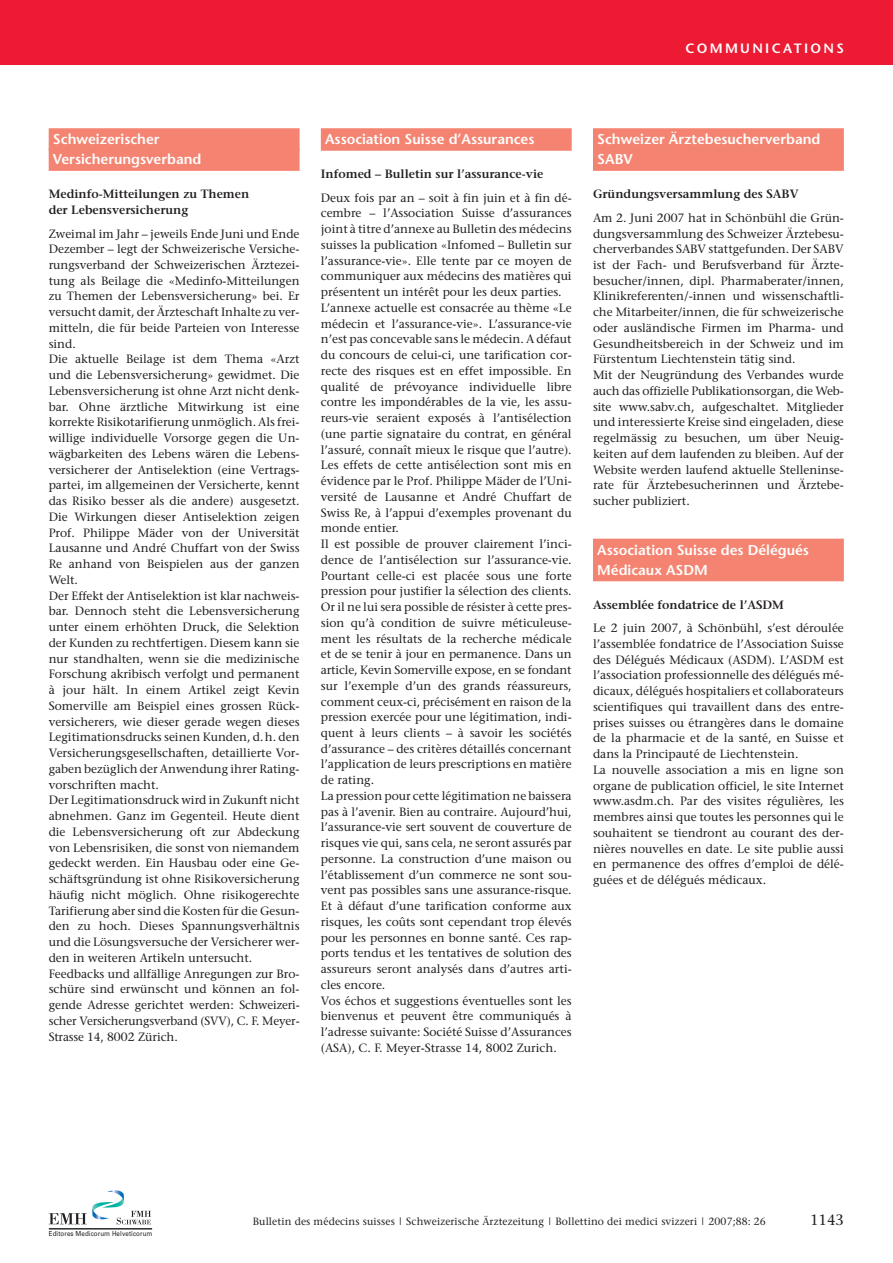
<style>
.page{position:relative;width:893px;height:1263px;background:#fff}
.page>*{position:absolute;margin:0;border:0;box-sizing:border-box;transform-origin:0 0}
.t1{font:15px "Stone Serif";color:#231f20}
.t2{font:600 14.25px/20.1px "Stone Sans";color:#fff}
.t3{font:600 13.5px "Stone Sans";letter-spacing:.17em;color:#fff}
.t4{font:12px/15.8px "Stone Serif";color:#231f20}
.t5{font:600 12px/15.8px "Stone Serif";color:#231f20}
.t6{font:10.5px "Stone Serif";letter-spacing:.01em;color:#231f20}
.t7{font:6.9px "Univers";letter-spacing:.015em;color:#231f20;scale:.9 1}
</style>
<div class="page">
<div style="left:49px;top:128px;width:251px;height:23px;background:#f48471"></div>
<div style="left:49px;top:148px;width:251px;height:23px;background:#f48471"></div>
<div style="left:321px;top:128px;width:251px;height:23px;background:#f48471"></div>
<div style="left:593px;top:128px;width:251px;height:23px;background:#f48471"></div>
<div style="left:593px;top:148px;width:251px;height:23px;background:#f48471"></div>
<div style="left:593px;top:539px;width:251px;height:22px;background:#f48471"></div>
<div style="left:593px;top:559px;width:251px;height:22px;background:#f48471"></div>
<svg style="left:49px;top:1190px;width:102px;height:34px"></svg>
<hr style="left:49px;top:1228px;width:103px;height:1px;background:#231f20">
<div style="left:0;top:0;width:893px;height:64px;background:#ed1a33"></div>
<p class="t3" style="left:685px;top:42px;width:160px">COMMUNICATIONS</p>
<p class="t2" style="left:53px;top:131px;width:150px">Schweizerischer<br>Versicherungsverband</p>
<p class="t5" style="left:49px;top:187px;width:202px">Medinfo-Mitteilungen zu Themen der Lebensversicherung</p>
<p class="t4" style="left:49px;top:227px;width:252px">Zweimal im Jahr – jeweils Ende Juni und Ende Dezember – legt der Schweizerische Versiche&shy;rungsverband der Schweizerischen Ärztezei&shy;tung als Beilage die «Medinfo-Mitteilungen zu Themen der Lebensversicherung» bei. Er versucht damit, der Ärzteschaft Inhalte zu ver&shy;mitteln, die für beide Parteien von Interesse sind.<br>Die aktuelle Beilage ist dem Thema «Arzt und die Lebensversicherung» gewidmet. Die Lebensversicherung ist ohne Arzt nicht denk&shy;bar. Ohne ärztliche Mitwirkung ist eine korrekte Risikotarifierung unmöglich. Als frei&shy;willige individuelle Vorsorge gegen die Un&shy;wägbarkeiten des Lebens wären die Lebens&shy;versicherer der Antiselektion (eine Vertrags&shy;partei, im allgemeinen der Versicherte, kennt das Risiko besser als die andere) ausgesetzt.<br>Die Wirkungen dieser Antiselektion zeigen Prof. Philippe Mäder von der Universität Lausanne und André Chuffart von der Swiss Re anhand von Beispielen aus der ganzen Welt.<br>Der Effekt der Antiselektion ist klar nachweis&shy;bar. Dennoch steht die Lebensversicherung unter einem erhöhten Druck, die Selektion der Kunden zu rechtfertigen. Diesem kann sie nur standhalten, wenn sie die medizinische Forschung akribisch verfolgt und permanent à jour hält. In einem Artikel zeigt Kevin Somerville am Beispiel eines grossen Rück&shy;versicherers, wie dieser gerade wegen dieses Legitimationsdrucks seinen Kunden, d.h. den Versicherungsgesellschaften, detaillierte Vor&shy;gaben bezüglich der Anwendung ihrer Rating&shy;vorschriften macht.<br>Der Legitimationsdruck wird in Zukunft nicht abnehmen. Ganz im Gegenteil. Heute dient die Lebensversicherung oft zur Abdeckung von Lebensrisiken, die sonst von niemandem gedeckt werden. Ein Hausbau oder eine Ge&shy;schäftsgründung ist ohne Risikoversicherung häufig nicht möglich. Ohne risikogerechte Tarifierung aber sind die Kosten für die Gesun&shy;den zu hoch. Dieses Spannungsverhältnis und die Lösungsversuche der Versicherer wer&shy;den in weiteren Artikeln untersucht.<br>Feedbacks und allfällige Anregungen zur Bro&shy;schüre sind erwünscht und können an fol&shy;gende Adresse gerichtet werden: Schweizeri&shy;scher Versicherungsverband (SVV), C. F. Meyer-Strasse 14, 8002 Zürich.</p>
<p class="t2" style="left:325px;top:131px;width:211px">Association Suisse d’Assurances</p>
<p class="t5" style="left:321px;top:167px;width:224px">Infomed – Bulletin sur l’assurance-vie</p>
<p class="t4" style="left:321px;top:191px;width:252px">Deux fois par an – soit à fin juin et à fin dé&shy;cembre – l’Association Suisse d’assurances joint à titre d’annexe au Bulletin des médecins suisses la publication «Infomed – Bulletin sur l’assurance-vie». Elle tente par ce moyen de communiquer aux médecins des matières qui présentent un intérêt pour les deux parties.<br>L’annexe actuelle est consacrée au thème «Le médecin et l’assurance-vie». L’assurance-vie n’est pas concevable sans le médecin. A défaut du concours de celui-ci, une tarification cor&shy;recte des risques est en effet impossible. En qualité de prévoyance individuelle libre contre les impondérables de la vie, les assu&shy;reurs-vie seraient exposés à l’antisélection (une partie signataire du contrat, en général l’assuré, connaît mieux le risque que l’autre).<br>Les effets de cette antisélection sont mis en évidence par le Prof. Philippe Mäder de l’Uni&shy;versité de Lausanne et André Chuffart de Swiss Re, à l’appui d’exemples provenant du monde entier.<br>Il est possible de prouver clairement l’inci&shy;dence de l’antisélection sur l’assurance-vie.<br>Pourtant celle-ci est placée sous une forte pression pour justifier la sélection des clients.<br>Or il ne lui sera possible de résister à cette pres&shy;sion qu’à condition de suivre méticuleuse&shy;ment les résultats de la recherche médicale et de se tenir à jour en permanence. Dans un article, Kevin Somerville expose, en se fondant sur l’exemple d’un des grands réassureurs, comment ceux-ci, précisément en raison de la pression exercée pour une légitimation, indi&shy;quent à leurs clients – à savoir les sociétés d’assurance – des critères détaillés concernant l’application de leurs prescriptions en matière de rating.<br>La pression pour cette légitimation ne baissera pas à l’avenir. Bien au contraire. Aujourd’hui, l’assurance-vie sert souvent de couverture de risques vie qui, sans cela, ne seront assurés par personne. La construction d’une maison ou l’établissement d’un commerce ne sont sou&shy;vent pas possibles sans une assurance-risque.<br>Et à défaut d’une tarification conforme aux risques, les coûts sont cependant trop élevés pour les personnes en bonne santé. Ces rap&shy;ports tendus et les tentatives de solution des assureurs seront analysés dans d’autres arti&shy;cles encore.<br>Vos échos et suggestions éventuelles sont les bienvenus et peuvent être communiqués à l’adresse suivante: Société Suisse d’Assurances (ASA), C. F. Meyer-Strasse 14, 8002 Zurich.</p>
<p class="t2" style="left:597px;top:131px;width:225px">Schweizer Ärztebesucherverband<br>SABV</p>
<p class="t5" style="left:593px;top:187px;width:207px">Gründungsversammlung des SABV</p>
<p class="t4" style="left:593px;top:211px;width:252px">Am 2. Juni 2007 hat in Schönbühl die Grün&shy;dungsversammlung des Schweizer Ärztebesu&shy;cherverbandes SABV stattgefunden. Der SABV ist der Fach- und Berufsverband für Ärzte&shy;besucher/innen, dipl. Pharmaberater/innen, Klinikreferenten/-innen und wissenschaftli&shy;che Mitarbeiter/innen, die für schweizerische oder ausländische Firmen im Pharma- und Gesundheitsbereich in der Schweiz und im Fürstentum Liechtenstein tätig sind.<br>Mit der Neugründung des Verbandes wurde auch das offizielle Publikationsorgan, die Web&shy;site www.sabv.ch, aufgeschaltet. Mitglieder und interessierte Kreise sind eingeladen, diese regelmässig zu besuchen, um über Neuig&shy;keiten auf dem laufenden zu bleiben. Auf der Website werden laufend aktuelle Stelleninse&shy;rate für Ärztebesucherinnen und Ärztebe&shy;sucher publiziert.</p>
<p class="t2" style="left:597px;top:541px;width:213px">Association Suisse des Délégués<br>Médicaux ASDM</p>
<p class="t5" style="left:593px;top:598px;width:192px">Assemblée fondatrice de l’ASDM</p>
<p class="t4" style="left:593px;top:621px;width:252px">Le 2 juin 2007, à Schönbühl, s’est déroulée l’assemblée fondatrice de l’Association Suisse des Délégués Médicaux (ASDM). L’ASDM est l’association professionnelle des délégués mé&shy;dicaux, délégués hospitaliers et collaborateurs scientifiques qui travaillent dans des entre&shy;prises suisses ou étrangères dans le domaine de la pharmacie et de la santé, en Suisse et dans la Principauté de Liechtenstein.<br>La nouvelle association a mis en ligne son organe de publication officiel, le site Internet www.asdm.ch. Par des visites régulières, les membres ainsi que toutes les personnes qui le souhaitent se tiendront au courant des der&shy;nières nouvelles en date. Le site publie aussi en permanence des offres d’emploi de délé&shy;guées et de délégués médicaux.</p>
<p class="t7" style="left:49px;top:1229px;width:117px">Editores Medicorum Helveticorum</p>
<p class="t6" style="left:253px;top:1217px;width:515px">Bulletin des médecins suisses | Schweizerische Ärztezeitung | Bollettino dei medici svizzeri | 2007;88: 26</p>
<p class="t1" style="left:810px;top:1213px;width:35px">1143</p>
</div>
